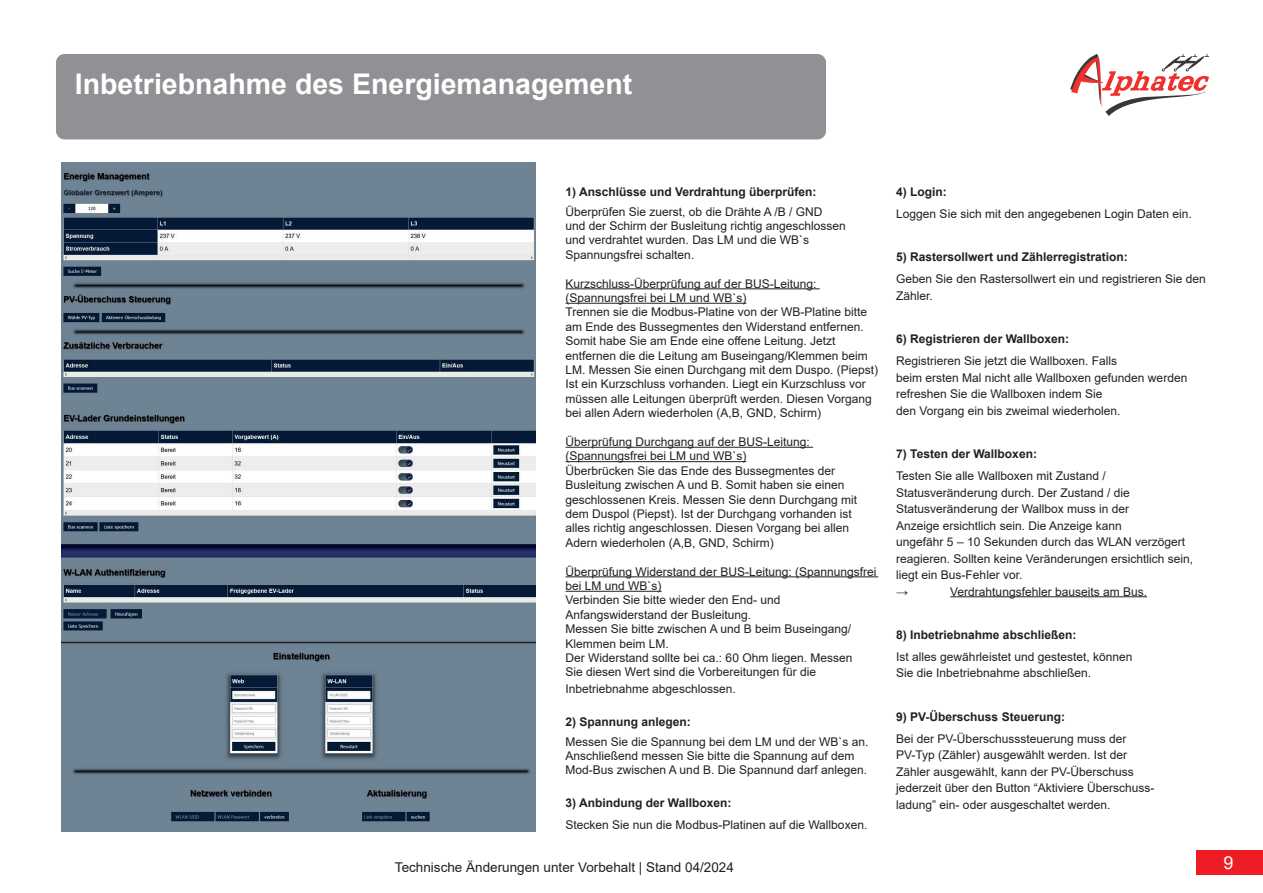
<style>
.page{position:relative;width:1263px;height:893px;background:#fff}
.page>*{position:absolute;margin:0;border:0;box-sizing:border-box;transform-origin:0 0}
.t1{font:700 28.5px "Arial";color:#fff}
.t2{font:18px "Arial";color:#fff}
.t3{font:13.5px "Arial";color:#231f20}
.t4{font:12px/14.4px "Arial";color:#231f20}
.t5{font:700 12px "Arial";color:#231f20}
</style>
<div class="page">
<div style="left:1197px;top:850px;width:66px;height:25px;background:#ee1d23"></div>
<svg style="left:1070px;top:54px;width:139px;height:62px"></svg>
<div style="left:56px;top:54px;width:770px;height:85px;background:#8f9194;border-radius:9px"></div>
<hr style="left:566px;top:288px;width:254px;height:1px;background:#231f20">
<hr style="left:566px;top:303px;width:180px;height:1px;background:#231f20">
<hr style="left:566px;top:447px;width:247px;height:1px;background:#231f20">
<hr style="left:566px;top:461px;width:180px;height:1px;background:#231f20">
<hr style="left:566px;top:576px;width:312px;height:1px;background:#231f20">
<hr style="left:566px;top:591px;width:96px;height:1px;background:#231f20">
<hr style="left:950px;top:596px;width:197px;height:1px;background:#231f20">
<img style="left:61px;top:162px;width:475px;height:242px">
<img style="left:61px;top:404px;width:475px;height:238px">
<img style="left:61px;top:645px;width:475px;height:187px">
<h1 class="t1" style="left:75px;top:64px;width:559px">Inbetriebnahme des Energiemanagement</h1>
<p class="t5" style="left:566px;top:183px;width:252px">1) Anschlüsse und Verdrahtung überprüfen:</p>
<p class="t4" style="left:566px;top:204px;width:282px">Überprüfen Sie zuerst, ob die Drähte A /B / GND<br>und der Schirm der Busleitung richtig angeschlossen und verdrahtet wurden. Das LM und die WB`s Spannungsfrei schalten.</p>
<p class="t4" style="left:566px;top:276px;width:314px">Kurzschluss-Überprüfung auf der BUS-Leitung: (Spannungsfrei bei LM und WB`s)<br>Trennen sie die Modbus-Platine von der WB-Platine bitte am Ende des Bussegmentes den Widerstand entfernen.<br>Somit habe Sie am Ende eine offene Leitung. Jetzt entfernen die die Leitung am Buseingang/Klemmen beim LM. Messen Sie einen Durchgang mit dem Duspo. (Piepst)<br>Ist ein Kurzschluss vorhanden. Liegt ein Kurzschluss vor müssen alle Leitungen überprüft werden. Diesen Vorgang bei allen Adern wiederholen (A,B, GND, Schirm)</p>
<p class="t4" style="left:566px;top:434px;width:293px">Überprüfung Durchgang auf der BUS-Leitung: (Spannungsfrei bei LM und WB`s)<br>Überbrücken Sie das Ende des Bussegmentes der Busleitung zwischen A und B. Somit haben sie einen geschlossenen Kreis. Messen Sie denn Durchgang mit dem Duspol (Piepst). Ist der Durchgang vorhanden ist alles richtig angeschlossen. Diesen Vorgang bei allen Adern wiederholen (A,B, GND, Schirm)</p>
<p class="t4" style="left:566px;top:564px;width:312px">Überprüfung Widerstand der BUS-Leitung: (Spannungsfrei bei LM und WB`s)<br>Verbinden Sie bitte wieder den End- und Anfangswiderstand der Busleitung.<br>Messen Sie bitte zwischen A und B beim Buseingang/ Klemmen beim LM.<br>Der Widerstand sollte bei ca.: 60 Ohm liegen. Messen<br>Sie diesen Wert sind die Vorbereitungen für die</p>
<p class="t4" style="left:566px;top:681px;width:172px">Inbetriebnahme abgeschlossen.</p>
<p class="t5" style="left:566px;top:713px;width:127px">2) Spannung anlegen:</p>
<p class="t4" style="left:566px;top:734px;width:304px">Messen Sie die Spannung bei dem LM und der WB`s an.<br>Anschließend messen Sie bitte die Spannung auf dem<br>Mod-Bus zwischen A und B. Die Spannund darf anlegen.</p>
<p class="t5" style="left:566px;top:795px;width:167px">3) Anbindung der Wallboxen:</p>
<p class="t4" style="left:566px;top:818px;width:303px">Stecken Sie nun die Modbus-Platinen auf die Wallboxen.</p>
<p class="t5" style="left:896px;top:183px;width:52px">4) Login:</p>
<p class="t4" style="left:896px;top:206px;width:297px">Loggen Sie sich mit den angegebenen Login Daten ein.</p>
<p class="t5" style="left:896px;top:249px;width:233px">5) Rastersollwert und Zählerregistration:</p>
<p class="t4" style="left:896px;top:271px;width:311px;line-height:16.5px">Geben Sie den Rastersollwert ein und registrieren Sie den<br>Zähler.</p>
<p class="t5" style="left:896px;top:331px;width:174px">6) Registrieren der Wallboxen:</p>
<p class="t4" style="left:896px;top:352px;width:293px;line-height:16.5px">Registrieren Sie jetzt die Wallboxen. Falls<br>beim ersten Mal nicht alle Wallboxen gefunden werden refreshen Sie die Wallboxen indem Sie<br>den Vorgang ein bis zweimal wiederholen.</p>
<p class="t5" style="left:896px;top:445px;width:142px">7) Testen der Wallboxen:</p>
<p class="t4" style="left:896px;top:467px;width:298px;line-height:16.5px">Testen Sie alle Wallboxen mit Zustand / Statusveränderung durch. Der Zustand / die Statusveränderung der Wallbox muss in der<br>Anzeige ersichtlich sein. Die Anzeige kann<br>ungefähr 5 – 10 Sekunden durch das WLAN verzögert reagieren. Sollten keine Veränderungen ersichtlich sein, liegt ein Bus-Fehler vor.</p>
<p class="t5" style="left:896px;top:583px;width:13px">→</p>
<p class="t4" style="left:950px;top:584px;width:198px">Verdrahtungsfehler bauseits am Bus.</p>
<p class="t5" style="left:896px;top:626px;width:182px">8) Inbetriebnahme abschließen:</p>
<p class="t4" style="left:896px;top:648px;width:238px;line-height:16.5px">Ist alles gewährleistet und gestestet, können<br>Sie die Inbetriebnahme abschließen.</p>
<p class="t5" style="left:896px;top:708px;width:170px">9) PV-Überschuss Steuerung:</p>
<p class="t4" style="left:896px;top:730px;width:260px;line-height:16.5px">Bei der PV-Überschusssteuerung muss der PV-Typ (Zähler) ausgewählt werden. Ist der Zähler ausgewählt, kann der PV-Überschuss jederzeit über den Button “Aktiviere Überschuss&shy;ladung” ein- oder ausgeschaltet werden.</p>
<p class="t3" style="left:395px;top:858px;width:340px">Technische Änderungen unter Vorbehalt | Stand 04/2024</p>
<h2 class="t2" style="left:1223px;top:850px;width:12px">9</h2>
</div>
